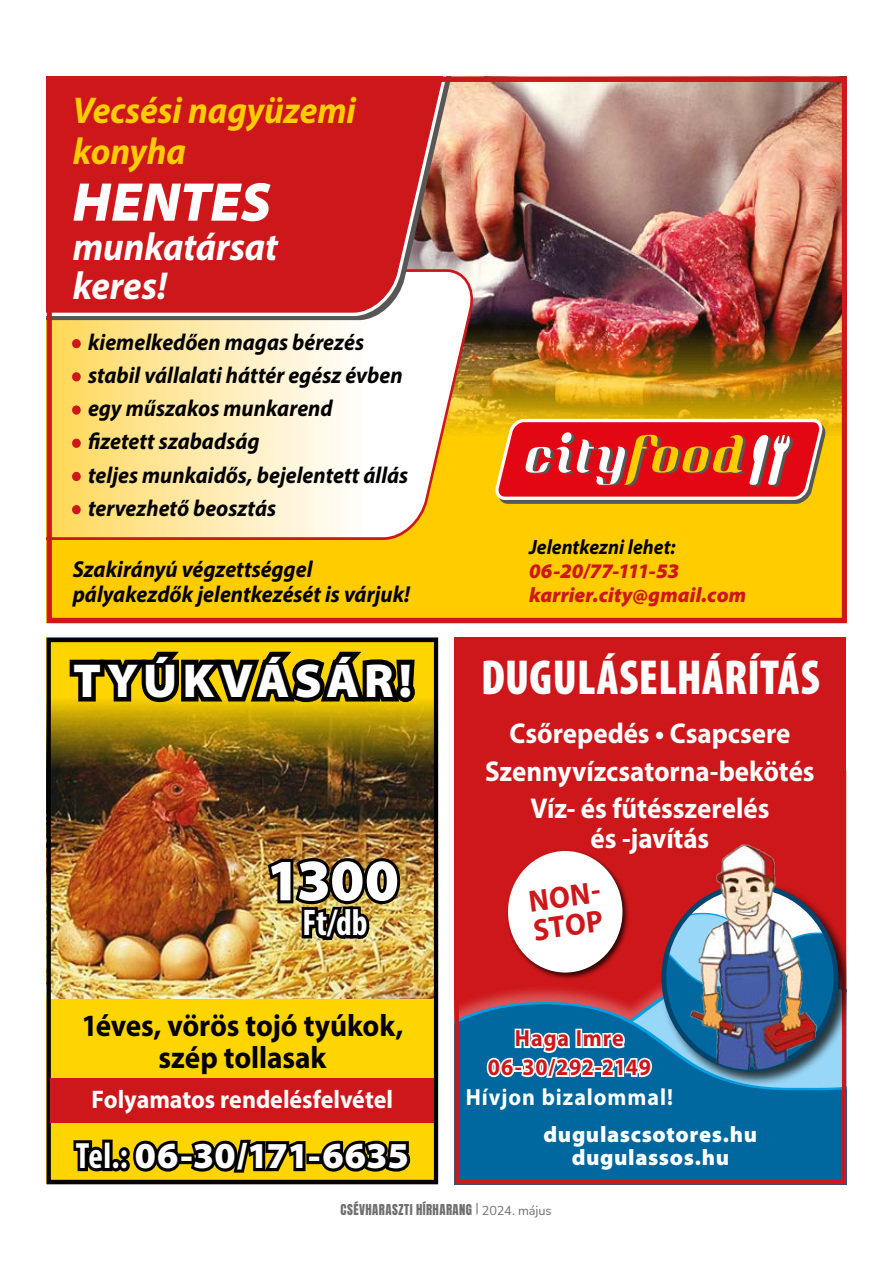
<style>
.page{position:relative;width:893px;height:1263px;background:#fff}
.page>*{position:absolute;margin:0;border:0;box-sizing:border-box;transform-origin:0 0}
.t1{font:900 semi-expanded 58.95px "Myriad Pro";color:#fff;scale:.94 1}
.t2{font:italic 900 semi-expanded 55.05px "Myriad Pro";letter-spacing:.01em;color:#fff;scale:.94 1}
.t3{font:900 condensed 49.35px "Myriad Pro";letter-spacing:.005em;color:#fff;scale:.94 1}
.t4{font:900 semi-expanded 47.85px "Myriad Pro";letter-spacing:.105em;color:#fff;scale:.94 1}
.t5{font:italic 700 39px/39px "Myriad Pro";color:#fff;scale:.94 1}
.t6{font:italic 700 37.5px/41.4px "Myriad Pro";letter-spacing:-.005em;color:#fc0;scale:.94 1}
.t7{font:700 condensed 37.2px "Myriad Pro";color:#fff;scale:.94 1}
.t8{font:900 semi-expanded 36.6px "Myriad Pro";letter-spacing:.005em;color:#fff;scale:.94 1}
.t9{font:700 31.05px/31px "Myriad Pro";letter-spacing:-.005em;color:#000;text-align:center;scale:.94 1}
.t10{font:700 30.75px/29.1px "Myriad Pro";color:#cd171a;scale:.94 1}
.t11{font:700 28.65px/37.8px "Myriad Pro";letter-spacing:-.005em;color:#fff;text-align:center;scale:.94 1}
.t12{font:700 25.5px "Myriad Pro";letter-spacing:-.005em;color:#fff;scale:.94 1}
.t13{font:700 23.4px/28.8px "Myriad Pro";letter-spacing:.04em;color:#cd171a;text-align:center;scale:.94 1}
.t14{font:700 23.4px "Myriad Pro";letter-spacing:.045em;color:#fff;scale:.94 1}
.t15{font:italic 700 23.1px/25.5px "Myriad Pro";color:#000;scale:.94 1}
.t16{font:900 semi-expanded 22.35px/22.4px "Myriad Pro";letter-spacing:.025em;color:#fff;text-align:center;scale:.94 1}
.t17{font:italic 900 semi-expanded 20.7px/24.2px "Myriad Pro";color:#cd171a;scale:.94 1}
.t18{font:italic 700 20.7px "Myriad Pro";color:#000;scale:.94 1}
.t19{font:12.75px "Anton";letter-spacing:.035em;color:#706f6f}
.s1{color:#cd171a}
.s2{font-weight:700;font-stretch:condensed}
.s3{font-family:"Nunito Sans"}
</style>
<div class="page">
<div style="left:47px;top:77px;width:800px;height:546px;background:#fc0"></div>
<img style="left:457px;top:83px;width:384px;height:352px">
<svg style="left:496px;top:418px;width:329px;height:86px;background:#da5041"></svg>
<svg style="left:53px;top:268px;width:422px;height:272px;background:#fbe6ad"></svg>
<svg style="left:53px;top:83px;width:399px;height:235px;background:#cb282a"></svg>
<div style="left:47px;top:77px;width:800px;height:546px;border:5px solid #cd171a"></div>
<div style="left:72px;top:339px;width:9px;height:9px;border:3px solid #cd171a;border-radius:50%"></div>
<div style="left:72px;top:372px;width:9px;height:9px;border:3px solid #cd171a;border-radius:50%"></div>
<div style="left:72px;top:405px;width:9px;height:10px;border:3px solid #cd171a;border-radius:50%"></div>
<div style="left:72px;top:439px;width:9px;height:9px;border:3px solid #cd171a;border-radius:50%"></div>
<div style="left:72px;top:472px;width:9px;height:9px;border:3px solid #cd171a;border-radius:50%"></div>
<div style="left:72px;top:505px;width:9px;height:9px;border:3px solid #cd171a;border-radius:50%"></div>
<div style="left:455px;top:638px;width:391px;height:546px;background:#cd171a"></div>
<svg style="left:473px;top:986px;width:186px;height:15px"></svg>
<div style="left:460px;top:1001px;width:381px;height:178px;background:#00689e"></div>
<div style="left:455px;top:771px;width:391px;height:413px;border:4px solid #cd171a"></div>
<svg style="left:485px;top:1005px;width:169px;height:116px;background:#3c89b2"></svg>
<div style="left:506px;top:849px;width:124px;height:132px;background:#000;opacity:.75"></div>
<div style="left:508px;top:851px;width:114px;height:121px;background:#fff;border-radius:50%"></div>
<div style="left:659px;top:881px;width:187px;height:205px;background:#000;opacity:.75"></div>
<svg style="left:664px;top:912px;width:172px;height:154px;background:#426d91"></svg>
<img style="left:682px;top:844px;width:143px;height:226px">
<div style="left:47px;top:638px;width:391px;height:546px;background:#ffd500"></div>
<img style="left:52px;top:700px;width:381px;height:298px">
<div style="left:47px;top:638px;width:391px;height:546px;border:4px solid #000"></div>
<svg style="left:65px;top:651px;width:354px;height:58px"></svg>
<div style="left:51px;top:1078px;width:383px;height:45px;background:#cd171a"></div>
<img style="left:264px;top:834px;width:139px;height:115px">
<svg style="left:73px;top:1139px;width:338px;height:34px"></svg>
<h3 class="t6" style="left:73px;top:88px;width:303px">Vecsési nagyüzemi konyha</h3>
<h2 class="t2" style="left:73px;top:171px;width:212px">HENTES</h2>
<h3 class="t5" style="left:73px;top:226px;width:220px">munkatársat keres!</h3>
<p class="t15" style="left:73px;top:328px;width:311px"><span class="s1">•</span> kiemelkedően magas bérezés</p>
<p class="t15" style="left:73px;top:362px;width:352px"><span class="s1">•</span> stabil vállalati háttér egész évben</p>
<p class="t15" style="left:73px;top:395px;width:278px"><span class="s1">•</span> egy műszakos munkarend</p>
<p class="t15" style="left:73px;top:428px;width:200px"><span class="s1">•</span> fizetett szabadság</p>
<p class="t15" style="left:73px;top:461px;width:359px"><span class="s1">•</span> teljes munkaidős, bejelentett állás</p>
<p class="t15" style="left:73px;top:494px;width:218px"><span class="s1">•</span> tervezhető beosztás</p>
<p class="t15" style="left:73px;top:555px;width:360px">Szakirányú végzettséggel pályakezdők jelentkezését is várjuk!</p>
<h3 class="t4" style="left:73px;top:653px;width:362px">Tyúkvásár!</h3>
<h1 class="t1" style="left:266px;top:846px;width:143px">1300</h1>
<h3 class="t7" style="left:303px;top:900px;width:70px">Ft/db</h3>
<h3 class="t9" style="left:81px;top:1009px;width:344px">1éves, vörös tojó tyúkok, szép tollasak</h3>
<p class="t12" style="left:92px;top:1083px;width:322px">Folyamatos rendelésfelvétel</p>
<h3 class="t8" style="left:76px;top:1135px;width:356px"><span class="s2">Tel.:</span> 06-30/171-6635</h3>
<p class="t18" style="left:529px;top:533px;width:157px">Jelentkezni lehet:</p>
<p class="t17" style="left:529px;top:559px;width:233px">06-20/77-111-53 karrier.city@gmail.com</p>
<h3 class="t3" style="left:481px;top:650px;width:362px">DUGULÁSELHÁRÍTÁS</h3>
<p class="t11" style="left:485px;top:713px;width:352px">Csőrepedés • Csapcsere<br>Szennyvízcsatorna-bekötés<br>Víz- és fűtésszerelés</p>
<p class="t11" style="left:591px;top:818px;width:128px">és -javítás</p>
<h3 class="t10" style="left:526px;top:886px;width:78px;rotate:-8deg">NoN-<br>Stop</h3>
<p class="t13" style="left:488px;top:1023px;width:175px">Haga Imre<br>06-30/292-2149</p>
<p class="t14" style="left:466px;top:1082px;width:222px">Hívjon bizalommal!</p>
<p class="t16" style="left:544px;top:1124px;width:229px">dugulascsotores.hu dugulassos.hu</p>
<p class="t19" style="left:340px;top:1203px;width:213px">CSÉVHARASZTI HÍRHARANG <sup>|</sup> <span class="s3">2024. május</span></p>
</div>
